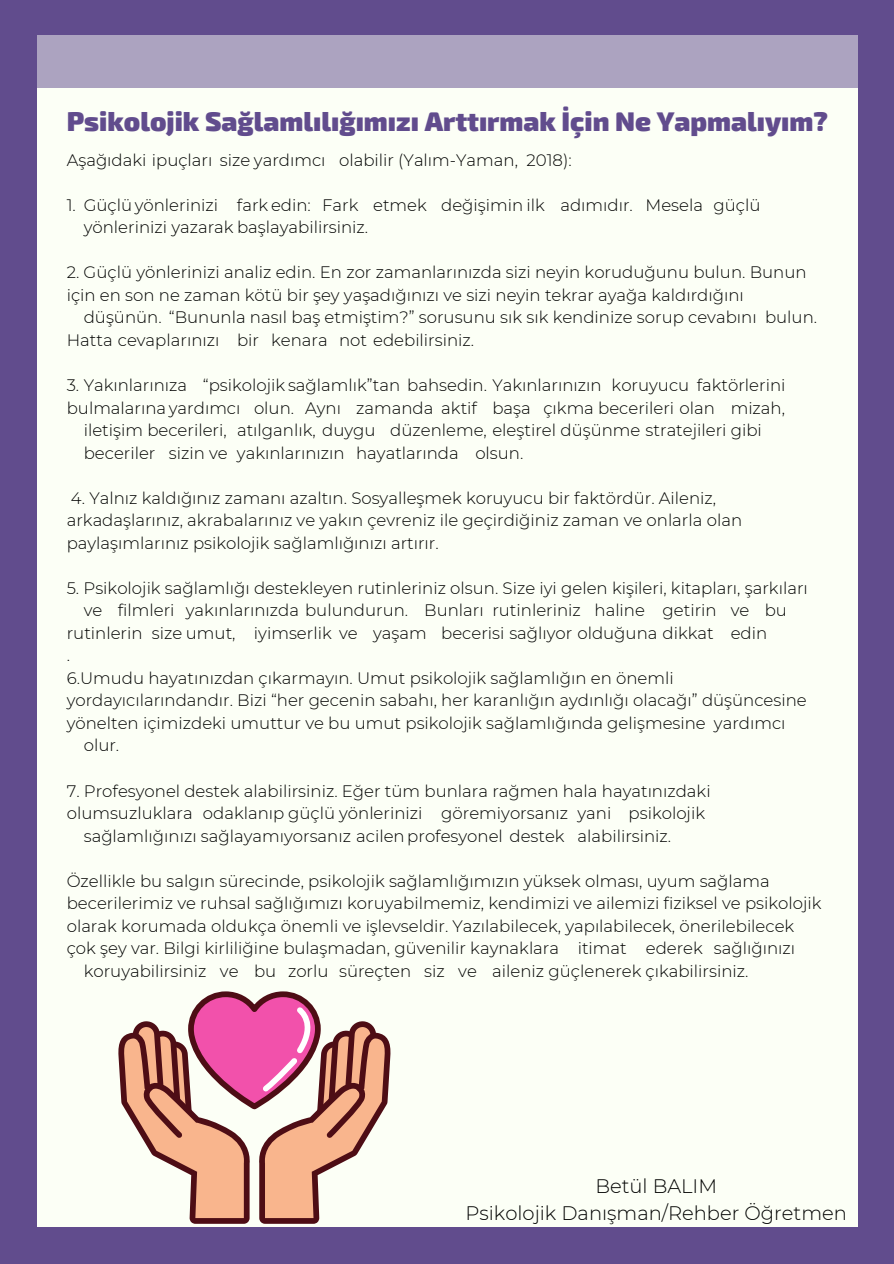
<style>
.page{position:relative;width:894px;height:1264px;background:#fff}
.page>*{position:absolute;margin:0;border:0;box-sizing:border-box;transform-origin:0 0}
.t1{font:900 27px "Exo 2";color:#614c8d}
.t2{font:300 19.5px "Montserrat";color:#000}
.t3{font:300 16.5px/22.5px "Montserrat";color:#000}
</style>
<div class="page">
<div style="left:0;top:0;width:893px;height:1263px;background:#614c8d"></div>
<div style="left:38px;top:35px;width:819px;height:1191px;background:#fcfff6"></div>
<div style="left:38px;top:35px;width:819px;height:53px;background:#aca3c0"></div>
<svg style="left:118px;top:991px;width:273px;height:232px"></svg>
<p class="t1" style="left:67px;top:103px;width:762px">Psikolojik Sağlamlılığımızı Arttırmak İçin Ne Yapmalıyım?</p>
<p class="t3" style="left:67px;top:148px;width:506px">Aşağıdaki i puçları size yardımcı olabi li r (Yalım-Yaman, 2018):</p>
<p class="t3" style="left:67px;top:194px;width:150px">1. Güçlüyönleri nizi</p>
<p class="t3" style="left:84px;top:194px;width:678px;text-indent:153px">fark edin: Fark etmek değişimin ilk adımıdır. Mesela güçlü yönleri nizi yazarak başlayabi li rsi niz.</p>
<p class="t3" style="left:67px;top:261px;width:741px">2. Güçlü yönlerinizi analiz edin. En zor zamanlarınızda sizi neyin koruduğunu bulun. Bunun</p>
<p class="t3" style="left:67px;top:284px;width:678px">içi n en son ne zaman kötü bi r şey yaşadığınızı ve sizi neyi n tekrar ayağa kaldırdığını</p>
<p class="t3" style="left:84px;top:306px;width:734px">düşünün. “Bununla nasıl baş etmişti m?” sorusunu sık sık kendi nize sorup cevabını bulun.</p>
<p class="t3" style="left:67px;top:329px;width:409px">Hatta cevaplarınızı bi r kenara not edebi li rsi niz.</p>
<p class="t3" style="left:67px;top:374px;width:717px">3. Yakınlarınıza “psi koloji k sağlamlık”tan bahsedi n. Yakınlarınızın koruyucu faktörleri ni</p>
<p class="t3" style="left:67px;top:396px;width:719px">bulmalarına yardımcı olun. Aynı zamanda aktif başa çıkma beceri leri olan mizah,</p>
<p class="t3" style="left:84px;top:419px;width:676px">i letişi m beceri leri, atılganlık, duygu düzenleme, eleşti rel düşünme strateji leri gi bi</p>
<p class="t3" style="left:84px;top:441px;width:441px">beceri ler sizi n ve yakınlarınızın hayatlarında olsun.</p>
<p class="t3" style="left:67px;top:486px;width:676px">4. Yalnız kaldığınız zamanı azaltın. Sosyalleşmek koruyucu bi r faktördür. Ai leniz, arkadaşlarınız, akrabalarınız ve yakın çevreniz i le geçi rdiği niz zaman ve onlarla olan paylaşımlarınız psi koloji k sağlamlığınızı artırır.</p>
<p class="t3" style="left:67px;top:576px;width:742px">5. Psi koloji k sağlamlığı destekleyen ruti nleri niz olsun. Size iyi gelen kişi leri, kitapları, şarkıları</p>
<p class="t3" style="left:84px;top:599px;width:704px">ve filmleri yakınlarınızda bulundurun. Bunları rutinleriniz haline getirin ve bu</p>
<p class="t3" style="left:67px;top:621px;width:701px">ruti nleri n size umut, iyi mserli k ve yaşam becerisi sağlıyor olduğuna di kkat edi n</p>
<p class="t3" style="left:67px;top:644px;width:5px">.</p>
<p class="t3" style="left:67px;top:666px;width:605px">6.Umudu hayatınızdan çıkarmayın. Umut psi koloji k sağlamlığın en önemli</p>
<p class="t3" style="left:67px;top:689px;width:741px">yordayıcılarındandır. Bizi “her geceni n sabahı, her karanlığın aydınlığı olacağı” düşüncesi ne</p>
<p class="t3" style="left:67px;top:711px;width:720px">yönelten içi mizdeki umuttur ve bu umut psi koloji k sağlamlığında gelişmesi ne yardımcı</p>
<p class="t3" style="left:84px;top:734px;width:37px">olur.</p>
<p class="t3" style="left:67px;top:779px;width:642px">7. Profesyonel destek alabi li rsi niz. Eğer tüm bunlara rağmen hala hayatınızdaki olumsuzluklara odaklanıp güçlü yönleri nizi</p>
<p class="t3" style="left:84px;top:802px;width:622px;text-indent:357px">göremiyorsanız yani psi koloji k sağlamlığınızı sağlayamıyorsanız aci lenprofesyonel destek alabi li rsi niz.</p>
<p class="t3" style="left:67px;top:869px;width:704px">Özelli kle bu salgın süreci nde, psi koloji k sağlamlığımızın yüksek olması, uyum sağlama</p>
<p class="t3" style="left:67px;top:892px;width:756px">beceri leri miz ve ruhsal sağlığımızı koruyabi lmemiz, kendi mizi ve ai lemizi fizi ksel ve psi koloji k</p>
<p class="t3" style="left:67px;top:914px;width:729px">olarak korumada oldukça önemli ve işlevseldi r. Yazılabi lecek, yapılabi lecek, öneri lebi lecek</p>
<p class="t3" style="left:67px;top:937px;width:729px">çok şey var. Bi lgi ki rli liği ne bulaşmadan, güveni li r kaynaklara iti mat ederek sağlığınızı</p>
<p class="t3" style="left:84px;top:959px;width:666px">koruyabi li rsi niz ve bu zorlu süreçten siz ve ai leniz güçlenerek çıkabi li rsi niz.</p>
<p class="t2" style="left:595px;top:1173px;width:123px">Betül BALIM</p>
<p class="t2" style="left:465px;top:1200px;width:383px">Psi koloji k Danışman/Rehber Öğretmen</p>
</div>
